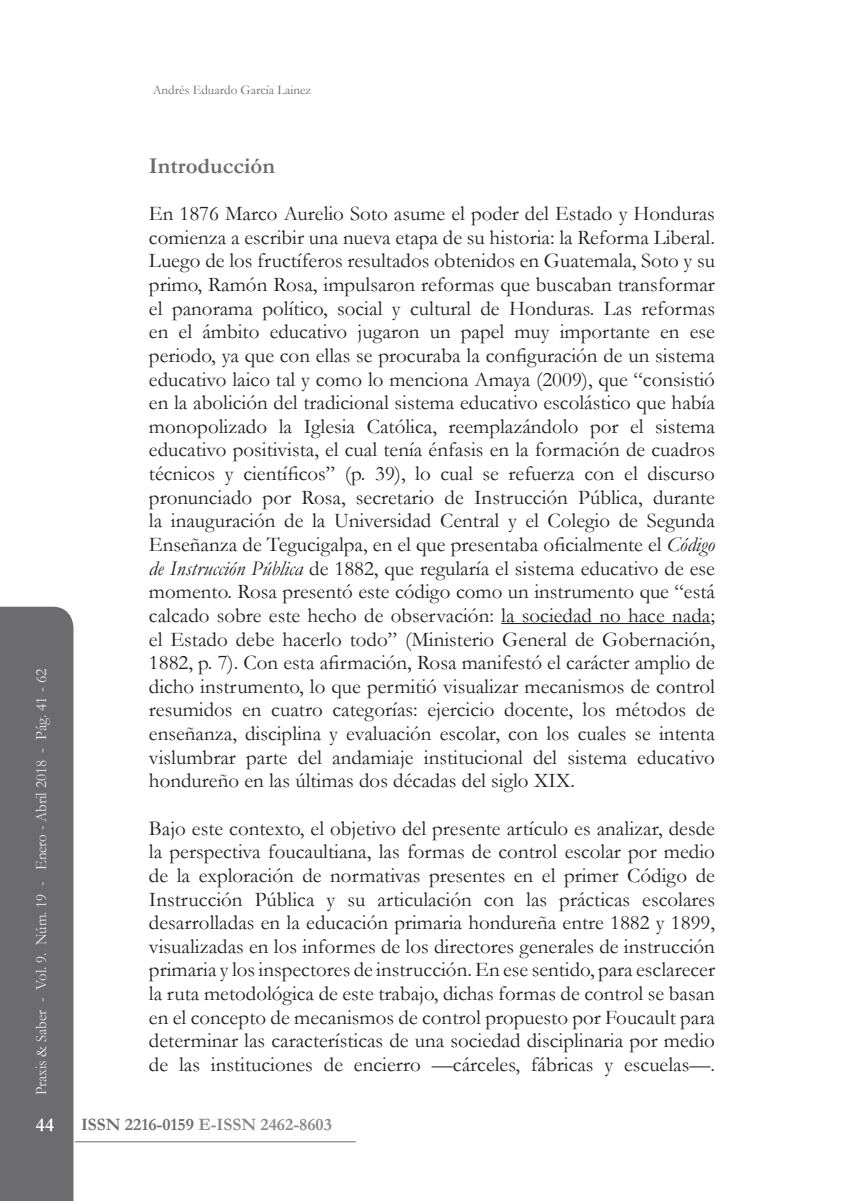
<style>
.page{position:relative;width:859px;height:1201px;background:#fff}
.page>*{position:absolute;margin:0;border:0;box-sizing:border-box;transform-origin:0 0}
.t1{font:700 22.75px "Garamond";color:#6c6c6e}
.t2{font:21px/23.6px "Garamond";color:#231f20;text-align:justify}
.t3{font:700 19.25px "Garamond";color:#fff}
.t4{font:700 17.5px "Garamond";color:#888}
.t5{font:15.75px "Garamond";color:#e6e7e9;scale:.95 1}
.t6{font:13.12px "Garamond";color:#6c6c6e}
.s1{font-style:italic}
.s2{color:#6c6d70}
</style>
<div class="page">
<div style="left:0;top:606px;width:73px;height:594px;background:#6c6c6e"></div>
<hr style="left:75px;top:1141px;width:280px;height:1px;background:#6c6c6e">
<hr style="left:501px;top:623px;width:209px;height:1px;background:#231f20">
<p class="t5" style="left:30px;top:1095px;width:451px;rotate:-90deg">Praxis &amp; Saber - Vol. 9. Núm. 19 - Enero - Abril 2018 - Pág. 41 - 62</p>
<p class="t6" style="left:153px;top:81px;width:160px">Andrés Eduardo García Lainez</p>
<p class="t1" style="left:149px;top:150px;width:127px">Introducción</p>
<p class="t2" style="left:149px;top:201px;width:567px">En 1876 Marco Aurelio Soto asume el poder del Estado y Honduras comienza a escribir una nueva etapa de su historia: la Reforma Liberal.<br>Luego de los fructíferos resultados obtenidos en Guatemala, Soto y su primo, Ramón Rosa, impulsaron reformas que buscaban transformar el panorama político, social y cultural de Honduras. Las reformas en el ámbito educativo jugaron un papel muy importante en ese periodo, ya que con ellas se procuraba la configuración de un sistema educativo laico tal y como lo menciona Amaya (2009), que “consistió en la abolición del tradicional sistema educativo escolástico que había monopolizado la Iglesia Católica, reemplazándolo por el sistema educativo positivista, el cual tenía énfasis en la formación de cuadros técnicos y científicos” (p. 39), lo cual se refuerza con el discurso pronunciado por Rosa, secretario de Instrucción Pública, durante la inauguración de la Universidad Central y el Colegio de Segunda Enseñanza de Tegucigalpa, en el que presentaba oficialmente el <span class="s1">Código de Instrucción Pública</span> de 1882, que regularía el sistema educativo de ese momento. Rosa presentó este código como un instrumento que “está calcado sobre este hecho de observación: la sociedad no hace nada; el Estado debe hacerlo todo” (Ministerio General de Gobernación, 1882, p. 7). Con esta afirmación, Rosa manifestó el carácter amplio de dicho instrumento, lo que permitió visualizar mecanismos de control resumidos en cuatro categorías: ejercicio docente, los métodos de enseñanza, disciplina y evaluación escolar, con los cuales se intenta vislumbrar parte del andamiaje institucional del sistema educativo hondureño en las últimas dos décadas del siglo XIX.</p>
<p class="t2" style="left:149px;top:815px;width:567px">Bajo este contexto, el objetivo del presente artículo es analizar, desde la perspectiva foucaultiana, las formas de control escolar por medio de la exploración de normativas presentes en el primer Código de Instrucción Pública y su articulación con las prácticas escolares desarrolladas en la educación primaria hondureña entre 1882 y 1899, visualizadas en los informes de los directores generales de instrucción primaria y los inspectores de instrucción. En ese sentido, para esclarecer la ruta metodológica de este trabajo, dichas formas de control se basan en el concepto de mecanismos de control propuesto por Foucault para determinar las características de una sociedad disciplinaria por medio de las instituciones de encierro —cárceles, fábricas y escuelas—.</p>
<p class="t3" style="left:36px;top:1112px;width:20px">44</p>
<p class="t4" style="left:81px;top:1112px;width:252px"><span class="s2">ISSN 2216-0159</span> E-ISSN 2462-8603</p>
</div>
